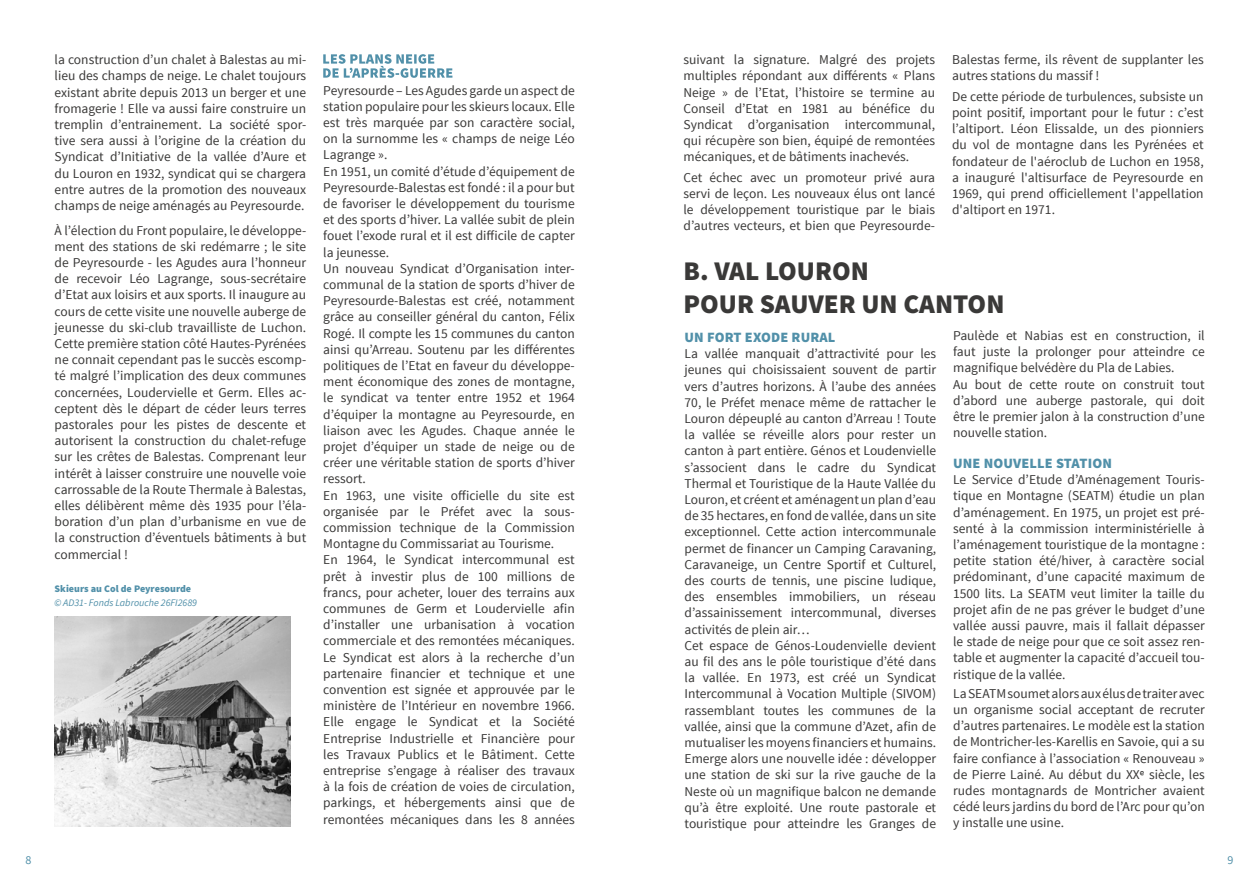
<style>
.page{position:relative;width:1259px;height:893px;background:#fff}
.page>*{position:absolute;margin:0;border:0;box-sizing:border-box;transform-origin:0 0}
.t1{font:900 27px/32.4px "Source Sans Pro";color:#3a3938}
.t2{font:900 14.25px "Source Sans Pro";letter-spacing:.01em;color:#5190a9}
.t3{font:13.5px/16.2px "Source Sans Pro";color:#3a3938;text-align:justify}
.t4{font:12px "Source Sans Pro";color:#5190a9}
.t5{font:italic 10.05px "Source Sans Pro";color:#5190a9}
.t6{font:900 10.05px "Source Sans Pro";color:#5190a9}
</style>
<div class="page">
<img style="left:55px;top:617px;width:235px;height:209px">
<svg style="left:323px;top:54px;width:129px;height:24px"></svg>
<p class="t3" style="left:55px;top:52px;width:253px">la construction d’un chalet à Balestas au mi&shy;lieu des champs de neige. Le chalet toujours existant abrite depuis 2013 un berger et une fromagerie ! Elle va aussi faire construire un tremplin d’entrainement. La société spor&shy;tive sera aussi à l’origine de la création du Syndicat d’Initiative de la vallée d’Aure et du Louron en 1932, syndicat qui se chargera entre autres de la promotion des nouveaux champs de neige aménagés au Peyresourde.</p>
<p class="t3" style="left:55px;top:222px;width:253px">À l’élection du Front populaire, le développe&shy;ment des stations de ski redémarre ; le site de Peyresourde - les Agudes aura l’honneur de recevoir Léo Lagrange, sous-secrétaire d’Etat aux loisirs et aux sports. Il inaugure au cours de cette visite une nouvelle auberge de jeunesse du ski-club travailliste de Luchon.<br>Cette première station côté Hautes-Pyrénées ne connait cependant pas le succès escomp&shy;té malgré l’implication des deux communes concernées, Loudervielle et Germ. Elles ac&shy;ceptent dès le départ de céder leurs terres pastorales pour les pistes de descente et autorisent la construction du chalet-refuge sur les crêtes de Balestas. Comprenant leur intérêt à laisser construire une nouvelle voie carrossable de la Route Thermale à Balestas, elles délibèrent même dès 1935 pour l’éla&shy;boration d’un plan d’urbanisme en vue de la construction d’éventuels bâtiments à but commercial !</p>
<p class="t6" style="left:55px;top:582px;width:138px">Skieurs au Col de Peyresourde</p>
<p class="t5" style="left:55px;top:596px;width:144px">© AD31- Fonds Labrouche 26FI2689</p>
<p class="t3" style="left:323px;top:82px;width:253px;text-align:left">Peyresourde – Les Agudes garde un aspect de station populaire pour les skieurs locaux. Elle est très marquée par son caractère social, on la surnomme les « champs de neige Léo Lagrange ».<br>En 1951, un comité d’étude d’équipement de Peyresourde-Balestas est fondé : il a pour but de favoriser le développement du tourisme et des sports d’hiver. La vallée subit de plein fouet l’exode rural et il est difficile de capter la jeunesse.<br>Un nouveau Syndicat d’Organisation inter&shy;communal de la station de sports d’hiver de Peyresourde-Balestas est créé, notamment grâce au conseiller général du canton, Félix Rogé. Il compte les 15 communes du canton ainsi qu’Arreau. Soutenu par les différentes politiques de l’Etat en faveur du développe&shy;ment économique des zones de montagne, le syndicat va tenter entre 1952 et 1964 d’équiper la montagne au Peyresourde, en liaison avec les Agudes. Chaque année le projet d’équiper un stade de neige ou de créer une véritable station de sports d’hiver ressort.<br>En 1963, une visite officielle du site est organisée par le Préfet avec la sous&shy;commission technique de la Commission Montagne du Commissariat au Tourisme.<br>En 1964, le Syndicat intercommunal est prêt à investir plus de 100 millions de francs, pour acheter, louer des terrains aux communes de Germ et Loudervielle afin d’installer une urbanisation à vocation commerciale et des remontées mécaniques.<br>Le Syndicat est alors à la recherche d’un partenaire financier et technique et une convention est signée et approuvée par le ministère de l’Intérieur en novembre 1966.<br>Elle engage le Syndicat et la Société Entreprise Industrielle et Financière pour les Travaux Publics et le Bâtiment. Cette entreprise s’engage à réaliser des travaux à la fois de création de voies de circulation, parkings, et hébergements ainsi que de remontées mécaniques dans les 8 années</p>
<p class="t3" style="left:683px;top:52px;width:253px">suivant la signature. Malgré des projets multiples répondant aux différents « Plans Neige » de l’Etat, l’histoire se termine au Conseil d’Etat en 1981 au bénéfice du Syndicat d’organisation intercommunal, qui récupère son bien, équipé de remontées mécaniques, et de bâtiments inachevés.</p>
<p class="t3" style="left:683px;top:169px;width:253px">Cet échec avec un promoteur privé aura servi de leçon. Les nouveaux élus ont lancé le développement touristique par le biais d’autres vecteurs, et bien que Peyresourde-</p>
<p class="t3" style="left:952px;top:52px;width:253px">Balestas ferme, ils rêvent de supplanter les autres stations du massif !</p>
<p class="t3" style="left:952px;top:88px;width:253px">De cette période de turbulences, subsiste un point positif, important pour le futur : c’est l’altiport. Léon Elissalde, un des pionniers du vol de montagne dans les Pyrénées et fondateur de l'aéroclub de Luchon en 1958, a inauguré l'altisurface de Peyresourde en 1969, qui prend officiellement l'appellation d'altiport en 1971.</p>
<h1 class="t1" style="left:683px;top:256px;width:322px">B. VAL LOURON<br>POUR SAUVER UN CANTON</h1>
<p class="t2" style="left:684px;top:328px;width:152px">UN FORT EXODE RURAL</p>
<p class="t3" style="left:684px;top:346px;width:253px;text-align:left">La vallée manquait d’attractivité pour les jeunes qui choisissaient souvent de partir vers d’autres horizons. À l’aube des années 70, le Préfet menace même de rattacher le Louron dépeuplé au canton d’Arreau ! Toute la vallée se réveille alors pour rester un canton à part entière. Génos et Loudenvielle s’associent dans le cadre du Syndicat Thermal et Touristique de la Haute Vallée du Louron, et créent et aménagent un plan d’eau de 35 hectares, en fond de vallée, dans un site exceptionnel. Cette action intercommunale permet de financer un Camping Caravaning, Caravaneige, un Centre Sportif et Culturel, des courts de tennis, une piscine ludique, des ensembles immobiliers, un réseau d’assainissement intercommunal, diverses activités de plein air…<br>Cet espace de Génos-Loudenvielle devient au fil des ans le pôle touristique d’été dans la vallée. En 1973, est créé un Syndicat Intercommunal à Vocation Multiple (SIVOM) rassemblant toutes les communes de la vallée, ainsi que la commune d’Azet, afin de mutualiser les moyens financiers et humains.<br>Emerge alors une nouvelle idée : développer une station de ski sur la rive gauche de la Neste où un magnifique balcon ne demande qu’à être exploité. Une route pastorale et touristique pour atteindre les Granges de</p>
<p class="t3" style="left:953px;top:328px;width:253px;text-align:left">Paulède et Nabias est en construction, il faut juste la prolonger pour atteindre ce magnifique belvédère du Pla de Labies.<br>Au bout de cette route on construit tout d’abord une auberge pastorale, qui doit être le premier jalon à la construction d’une nouvelle station.</p>
<p class="t2" style="left:953px;top:454px;width:160px">UNE NOUVELLE STATION</p>
<p class="t3" style="left:953px;top:472px;width:253px">Le Service d’Etude d’Aménagement Touris&shy;tique en Montagne (SEATM) étudie un plan d’aménagement. En 1975, un projet est pré&shy;senté à la commission interministérielle à l’aménagement touristique de la montagne : petite station été/hiver, à caractère social prédominant, d’une capacité maximum de 1500 lits. La SEATM veut limiter la taille du projet afin de ne pas gréver le budget d’une vallée aussi pauvre, mais il fallait dépasser le stade de neige pour que ce soit assez ren&shy;table et augmenter la capacité d’accueil tou&shy;ristique de la vallée.</p>
<p class="t3" style="left:953px;top:685px;width:253px">La SEATM soumet alors aux élus de traiter avec un organisme social acceptant de recruter d’autres partenaires. Le modèle est la station de Montricher-les-Karellis en Savoie, qui a su faire confiance à l’association « Renouveau » de Pierre Lainé. Au début du XXᵉ siècle, les rudes montagnards de Montricher avaient cédé leurs jardins du bord de l’Arc pour qu’on y installe une usine.</p>
<p class="t4" style="left:26px;top:853px;width:7px">8</p>
<p class="t4" style="left:1227px;top:853px;width:7px">9</p>
</div>
